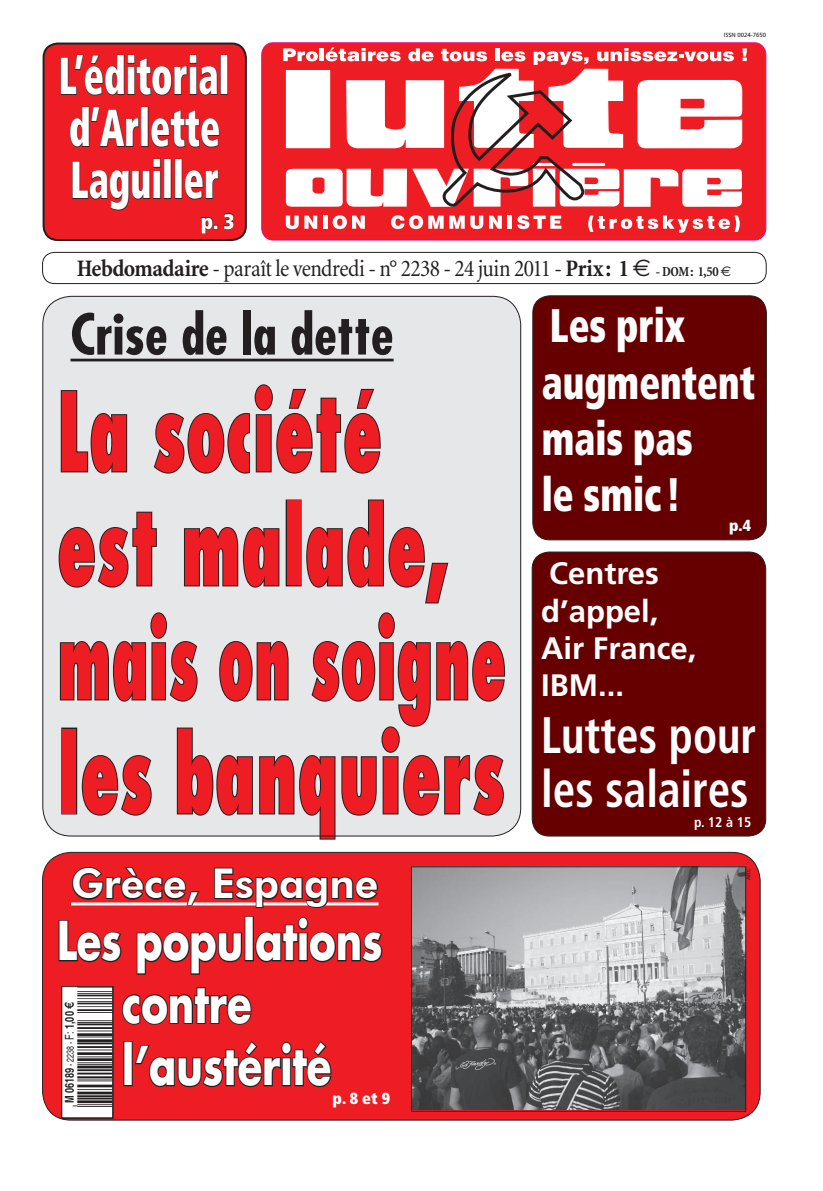
<style>
.page{position:relative;width:823px;height:1191px;background:#fff}
.page>*{position:absolute;margin:0;border:0;box-sizing:border-box;transform-origin:0 0}
.t1{font:800 condensed 106.5px/114px "Futura";letter-spacing:.01em;color:#ee1d23;scale:.67 1}
.t2{font:700 condensed 55px "Futura";color:#231f20}
.t3{font:700 52px/62.4px "Futura";color:#fff;scale:.77 1}
.t4{font:900 condensed 52px/52px "Frutiger";color:#fff;scale:.7 1}
.t5{font:700 condensed 51.3px/54.1px "Frutiger";color:#fff;scale:.88 1}
.t6{font:900 condensed 47px/56.4px "Frutiger";color:#fff;scale:.8 1}
.t7{font:800 41px "Futura BT";color:#fff}
.t8{font:35px "Ean P33 No";color:#231f20}
.t9{font:700 31px/37.3px "Frutiger";color:#fff}
.t10{font:condensed 24px "Minion";letter-spacing:-.03em;color:#231f20}
.t11{font:900 condensed 21px "Frutiger";color:#fff}
.t12{font:900 condensed 16px "Frutiger";color:#fff}
.t13{font:700 condensed 14px "Frutiger";color:#fff}
.t14{font:700 12.2px "Helvetica";color:#231f20;scale:.75 1}
.t15{font:6px "Frutiger";color:#231f20}
.s1{font-weight:700}
.s2{font-family:"Euro Sans";font-stretch:normal}
.s3{font-weight:700;font-size:14px}
.s4{font-family:"Euro Sans";font-stretch:normal;font-size:14px}
.s5{font-weight:400;font-size:10.1px}
.s6{font-weight:400}
.s7{font-family:"Euro"}
</style>
<div class="page">
<div style="left:44px;top:44px;width:202px;height:196px;background:#ee1d23;border-radius:14px"></div>
<svg style="left:60px;top:54px;width:158px;height:42px"></svg>
<div style="left:220px;top:55px;width:8px;height:40px;border:1px solid #231f20"></div>
<svg style="left:69px;top:106px;width:70px;height:42px"></svg>
<div style="left:141px;top:107px;width:7px;height:40px;border:1px solid #231f20"></div>
<svg style="left:150px;top:110px;width:70px;height:38px"></svg>
<svg style="left:72px;top:158px;width:89px;height:53px"></svg>
<div style="left:164px;top:159px;width:7px;height:40px;border:1px solid #231f20"></div>
<div style="left:174px;top:159px;width:8px;height:40px;border:1px solid #231f20"></div>
<svg style="left:184px;top:170px;width:35px;height:30px"></svg>
<svg style="left:201px;top:213px;width:33px;height:21px"></svg>
<div style="left:43px;top:43px;width:204px;height:198px;border:2px solid #231f20;border-radius:14px"></div>
<svg style="left:261px;top:43px;width:504px;height:197px;background:#ee1f29"></svg>
<svg style="left:285px;top:216px;width:13px;height:13px"></svg>
<svg style="left:304px;top:216px;width:13px;height:13px"></svg>
<hr style="left:323px;top:216px;width:4px;height:13px;background:#fff">
<svg style="left:332px;top:215px;width:14px;height:14px"></svg>
<svg style="left:352px;top:216px;width:12px;height:13px"></svg>
<svg style="left:391px;top:215px;width:52px;height:14px"></svg>
<svg style="left:449px;top:216px;width:15px;height:13px"></svg>
<svg style="left:470px;top:216px;width:31px;height:13px"></svg>
<div style="left:507px;top:216px;width:5px;height:13px;background:#fff"></div>
<svg style="left:517px;top:215px;width:44px;height:14px"></svg>
<svg style="left:587px;top:216px;width:152px;height:17px"></svg>
<svg style="left:286px;top:69px;width:455px;height:138px"></svg>
<svg style="left:283px;top:48px;width:34px;height:13px"></svg>
<hr style="left:319px;top:48px;width:4px;height:13px;background:#fff">
<svg style="left:325px;top:47px;width:75px;height:14px"></svg>
<svg style="left:408px;top:48px;width:25px;height:13px"></svg>
<hr style="left:495px;top:48px;width:4px;height:13px;background:#fff">
<svg style="left:440px;top:49px;width:148px;height:159px"></svg>
<svg style="left:596px;top:48px;width:137px;height:13px"></svg>
<svg style="left:742px;top:48px;width:4px;height:13px"></svg>
<div style="left:42px;top:252px;width:724px;height:32px;border:1px solid #231f20;border-radius:12px"></div>
<div style="left:43px;top:852px;width:716px;height:268px;background:#ee1d23;border-radius:28px"></div>
<hr style="left:71px;top:902px;width:307px;height:3px;background:#fff">
<svg style="left:71px;top:867px;width:130px;height:39px"></svg>
<svg style="left:213px;top:867px;width:166px;height:41px"></svg>
<svg style="left:58px;top:920px;width:64px;height:43px"></svg>
<svg style="left:136px;top:931px;width:106px;height:44px"></svg>
<div style="left:244px;top:916px;width:10px;height:45px;border:2px solid #231f20"></div>
<svg style="left:255px;top:917px;width:128px;height:46px"></svg>
<svg style="left:122px;top:987px;width:130px;height:38px"></svg>
<div style="left:123px;top:1041px;width:10px;height:45px;border:2px solid #231f20"></div>
<svg style="left:135px;top:1041px;width:197px;height:47px"></svg>
<div style="left:63px;top:988px;width:48px;height:128px;background:#fff"></div>
<div style="left:61px;top:986px;width:52px;height:132px;border:1px solid #231f20"></div>
<div style="left:43px;top:296px;width:477px;height:540px;background:#e6e7e9;border-radius:28px"></div>
<hr style="left:70px;top:359px;width:323px;height:2px;background:#231f20">
<svg style="left:60px;top:390px;width:68px;height:84px"></svg>
<svg style="left:153px;top:384px;width:228px;height:90px"></svg>
<svg style="left:58px;top:511px;width:99px;height:77px"></svg>
<svg style="left:184px;top:527px;width:96px;height:61px"></svg>
<div style="left:285px;top:499px;width:16px;height:87px;border:2px solid #231f20"></div>
<svg style="left:306px;top:499px;width:143px;height:105px"></svg>
<svg style="left:59px;top:612px;width:447px;height:228px"></svg>
<div style="left:532px;top:296px;width:234px;height:244px;background:#600;border-radius:17px"></div>
<div style="left:532px;top:295px;width:234px;height:245px;border:1px solid #231f20;border-radius:17px"></div>
<div style="left:532px;top:552px;width:233px;height:284px;background:#600;border-radius:17px"></div>
<div style="left:531px;top:551px;width:234px;height:285px;border:1px solid #231f20;border-radius:17px"></div>
<img style="left:413px;top:868px;width:330px;height:241px">
<div style="left:411px;top:866px;width:334px;height:245px;border:1px solid #231f20"></div>
<p class="t4" style="left:59px;top:50px;width:245px">L’éditorial d’Arlette<br>Laguiller</p>
<p class="t11" style="left:201px;top:208px;width:35px">p. 3</p>
<p class="t15" style="left:723px;top:32px;width:44px">ISSN 0024-7650</p>
<p class="t10" style="left:77px;top:256px;width:655px"><span class="s1">Hebdomadaire</span> - paraît le vendredi - n° 2238 - 24 juin 2011 - <span class="s1">Prix: 1</span> <span class="s2">e</span> <span class="s3">- DOM: 1,50</span> <span class="s4">e</span></p>
<p class="t2" style="left:70px;top:300px;width:324px">Crise de la dette</p>
<p class="t1" style="left:57px;top:374px;width:670px">La société est malade, mais on soigne les banquiers</p>
<p class="t7" style="left:71px;top:858px;width:309px">Grèce, Espagne</p>
<p class="t3" style="left:122px;top:909px;width:340px;text-indent:-65px">Les populations contre l’austérité</p>
<p class="t12" style="left:332px;top:1089px;width:59px">p. 8 et 9</p>
<p class="t8" style="left:80px;top:1117px;width:156px;rotate:-90deg">3:HIKQLI=^UVUUV:?c@c@n@s@a;</p>
<p class="t14" style="left:62px;top:1103px;width:137px;rotate:-90deg">M 06189 <span class="s5">- 2238 -</span> <span class="s6">F:</span> 1,00 <span class="s7">E</span></p>
<p class="t6" style="left:541px;top:297px;width:268px">Les prix augmentent mais pas<br>le smic !</p>
<p class="t12" style="left:728px;top:515px;width:23px">p.4</p>
<p class="t9" style="left:541px;top:555px;width:157px">Centres d’appel,<br>Air France,<br>IBM...</p>
<p class="t5" style="left:541px;top:708px;width:246px">Luttes pour les salaires</p>
<p class="t13" style="left:693px;top:814px;width:59px">p. 12 à 15</p>
<p class="t15" style="left:744px;top:880px;width:13px;rotate:-90deg">ARC</p>
</div>
